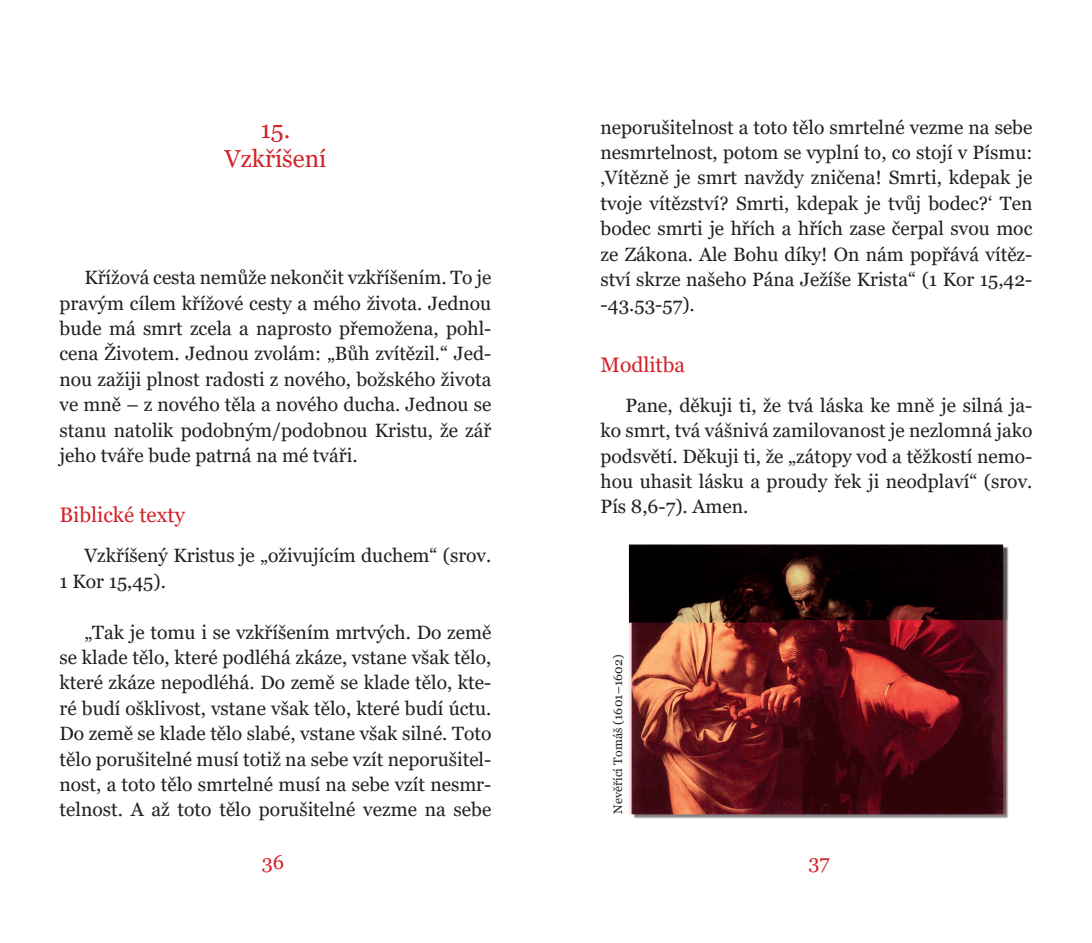
<style>
.page{position:relative;width:1092px;height:943px;background:#fff}
.page>*{position:absolute;margin:0;border:0;box-sizing:border-box;transform-origin:0 0}
.Titul{font:24.5px/29.4px "Georgia";color:#d1232a;text-align:center}
.Podtitul{font:21px "Georgia";color:#d1232a}
.t1{font:20.12px "Georgia";color:#d1232a}
.Hlavní_text{font:19.25px/25.4px "Georgia";color:#231f20;text-align:justify}
.Název_obrázu{font:12.25px "Georgia";letter-spacing:.01em;color:#231f20}
</style>
<div class="page">
<img style="left:628px;top:544px;width:381px;height:275px">
<p class="Titul" style="left:225px;top:115px;width:103px">15.<br>Vzkříšení</p>
<p class="Hlavní_text" style="left:60px;top:265px;width:433px;text-indent:25px">Křížová cesta nemůže nekončit vzkříšením. To je pravým cílem křížové cesty a mého života. Jednou bude má smrt zcela a naprosto přemožena, pohl&shy;cena Životem. Jednou zvolám: „Bůh zvítězil.“ Jed&shy;nou zažiji plnost radosti z nového, božského života ve mně – z nového těla a nového ducha. Jednou se stanu natolik podobným/podobnou Kristu, že zář jeho tváře bude patrná na mé tváři.</p>
<p class="Podtitul" style="left:60px;top:502px;width:127px">Biblické texty</p>
<p class="Hlavní_text" style="left:60px;top:543px;width:433px;text-indent:25px">Vzkříšený Kristus je „oživujícím duchem“ (srov.<br>1 Kor 15,45).</p>
<p class="Hlavní_text" style="left:60px;top:619px;width:433px;text-indent:25px">„Tak je tomu i se vzkříšením mrtvých. Do země se klade tělo, které podléhá zkáze, vstane však tělo, které zkáze nepodléhá. Do země se klade tělo, kte&shy;ré budí ošklivost, vstane však tělo, které budí úctu.<br>Do země se klade tělo slabé, vstane však silné. Toto tělo porušitelné musí totiž na sebe vzít neporušitel&shy;nost, a toto tělo smrtelné musí na sebe vzít nesmr&shy;telnost. A až toto tělo porušitelné vezme na sebe</p>
<p class="Hlavní_text" style="left:600px;top:115px;width:433px">neporušitelnost a toto tělo smrtelné vezme na sebe nesmrtelnost, potom se vyplní to, co stojí v Písmu: ‚Vítězně je smrt navždy zničena! Smrti, kdepak je tvoje vítězství? Smrti, kdepak je tvůj bodec?‘ Ten bodec smrti je hřích a hřích zase čerpal svou moc ze Zákona. Ale Bohu díky! On nám popřává vítěz&shy;ství skrze našeho Pána Ježíše Krista“ (1 Kor 15,42- -43.53-57).</p>
<p class="Podtitul" style="left:600px;top:351px;width:86px">Modlitba</p>
<p class="Hlavní_text" style="left:600px;top:393px;width:433px;text-indent:25px">Pane, děkuji ti, že tvá láska ke mně je silná ja&shy;ko smrt, tvá vášnivá zamilovanost je nezlomná jako podsvětí. Děkuji ti, že „zátopy vod a těžkostí nemo&shy;hou uhasit lásku a proudy řek ji neodplaví“ (srov.<br>Pís 8,6-7). Amen.</p>
<p class="Název_obrázu" style="left:610px;top:814px;width:161px;rotate:-90deg">Nevěřící Tomáš (1601–1602)</p>
<p class="t1" style="left:262px;top:849px;width:24px">36</p>
<p class="t1" style="left:808px;top:849px;width:23px">37</p>
</div>
